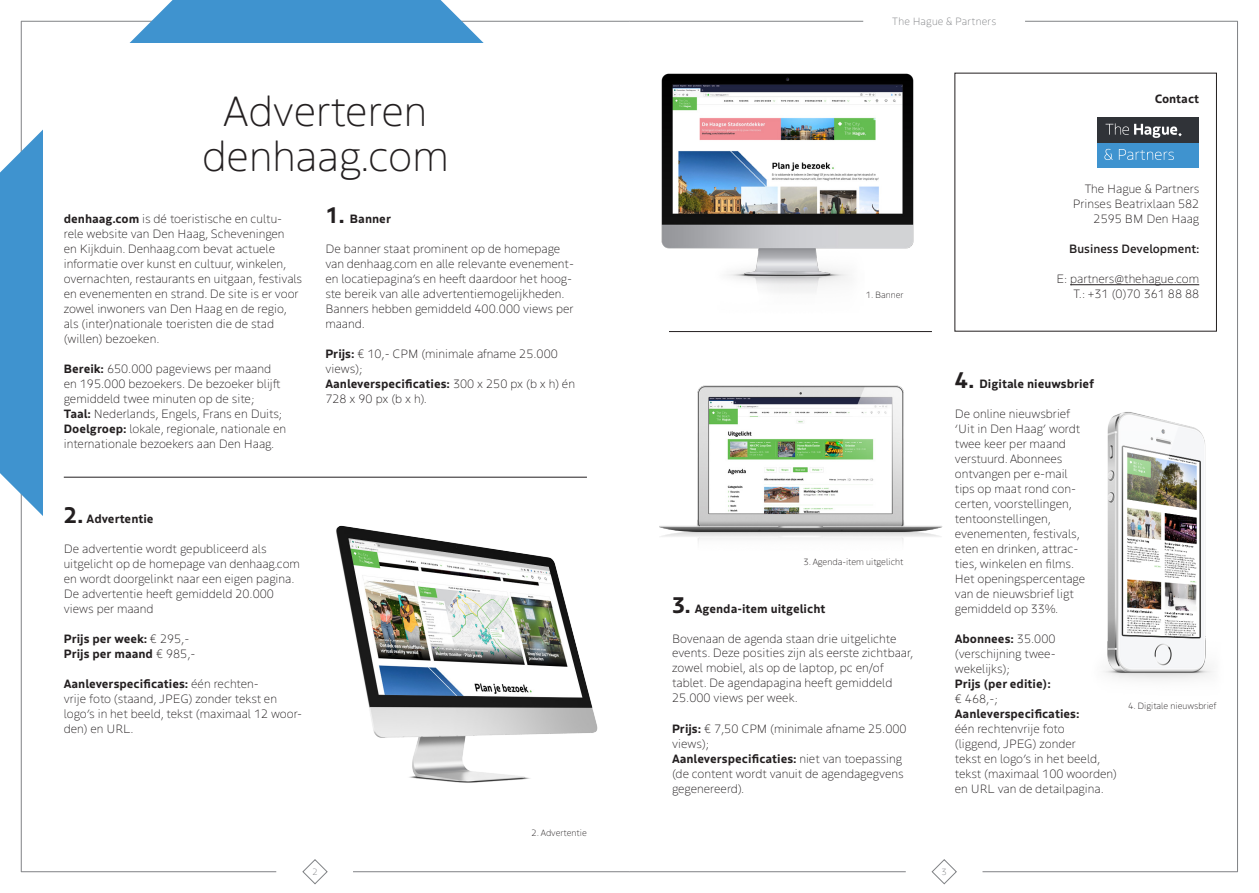
<style>
.page{position:relative;width:1259px;height:893px;background:#fff}
.page>*{position:absolute;margin:0;border:0;box-sizing:border-box;transform-origin:0 0}
.Big_Numbers{font:200 42px "Boreal";color:#231f20}
.t1{font:200 12px/15px "Boreal";color:#231f20}
.t2{font:700 12px/15px "Boreal";color:#231f20}
.t3{font:500 12px "Boreal";color:#231f20}
.Cover_Title_2{font:200 10.5px "Boreal";letter-spacing:.02em;color:#808285}
.t4{font:200 9px "Boreal";color:#231f20}
.Page_Header{font:200 9px "Boreal";color:#808285}
.s1{font-size:22.5px}
.s2{font-weight:700}
.s3{font-weight:200}
</style>
<div class="page">
<hr style="left:21px;top:21px;width:1px;height:851px;background:#808285">
<svg style="left:0;top:0;width:629px;height:780px"></svg>
<div style="left:43px;top:43px;width:586px;height:807px;background:#fff"></div>
<hr style="left:629px;top:21px;width:234px;height:1px;background:#808285">
<hr style="left:1025px;top:21px;width:212px;height:1px;background:#808285">
<hr style="left:1237px;top:21px;width:1px;height:851px;background:#808285">
<hr style="left:629px;top:871px;width:276px;height:1px;background:#808285">
<svg style="left:931px;top:859px;width:25px;height:25px"></svg>
<img style="left:336px;top:525px;width:262px;height:258px">
<img style="left:982px;top:412px;width:256px;height:461px">
<hr style="left:353px;top:871px;width:276px;height:1px;background:#808285">
<hr style="left:21px;top:871px;width:255px;height:1px;background:#808285">
<svg style="left:302px;top:859px;width:25px;height:25px"></svg>
<hr style="left:1070px;top:284px;width:129px;height:1px;background:#231f20">
<div style="left:1097px;top:143px;width:101px;height:25px;background:#3f93cf"></div>
<svg style="left:1104px;top:149px;width:8px;height:11px"></svg>
<svg style="left:1118px;top:149px;width:56px;height:11px"></svg>
<div style="left:1097px;top:118px;width:101px;height:25px;background:#303338"></div>
<svg style="left:1105px;top:123px;width:76px;height:15px"></svg>
<hr style="left:64px;top:477px;width:523px;height:1px;background:#231f20">
<img style="left:661px;top:73px;width:253px;height:219px">
<hr style="left:669px;top:331px;width:263px;height:1px;background:#231f20">
<img style="left:659px;top:385px;width:284px;height:157px">
<p class="Big_Numbers" style="left:224px;top:77px;width:205px">Adverteren</p>
<p class="Big_Numbers" style="left:202px;top:122px;width:248px">denhaag.com</p>
<p class="t2" style="left:325px;top:210px;width:67px"><span class="s1">1.</span> Banner</p>
<p class="t1" style="left:325px;top:240px;width:250px">De banner staat prominent op de homepage van denhaag.com en alle relevante evenement&shy;en locatiepagina’s en heeft daardoor het hoog&shy;ste bereik van alle advertentiemogelijkheden.<br>Banners hebben gemiddeld 400.000 views per maand.</p>
<p class="t1" style="left:325px;top:345px;width:251px"><span class="s2">Prijs:</span> € 10,- CPM (minimale afname 25.000 views);<br><span class="s2">Aanleverspecificaties:</span> 300 x 250 px (b x h) én<br>728 x 90 px (b x h).</p>
<p class="t1" style="left:64px;top:210px;width:240px"><span class="s2">denhaag.com</span> is dé toeristische en cultu&shy;rele website van Den Haag, Scheveningen<br>en Kijkduin. Denhaag.com bevat actuele informatie over kunst en cultuur, winkelen, overnachten, restaurants en uitgaan, festivals en evenementen en strand. De site is er voor zowel inwoners van Den Haag en de regio, als (inter)nationale toeristen die de stad (willen) bezoeken.</p>
<p class="t1" style="left:64px;top:360px;width:224px"><span class="s2">Bereik:</span> 650.000 pageviews per maand en 195.000 bezoekers. De bezoeker blijft gemiddeld twee minuten op de site;<br><span class="s2">Taal:</span> Nederlands, Engels, Frans en Duits; <span class="s2">Doelgroep:</span> lokale, regionale, nationale en internationale bezoekers aan Den Haag.</p>
<p class="t2" style="left:64px;top:510px;width:91px"><span class="s1">2.</span> Advertentie</p>
<p class="t1" style="left:64px;top:540px;width:238px">De advertentie wordt gepubliceerd als uitgelicht op de homepage van denhaag.com en wordt doorgelinkt naar een eigen pagina.<br>De advertentie heeft gemiddeld 20.000 views per maand</p>
<p class="t2" style="left:64px;top:630px;width:133px">Prijs per week: <span class="s3">€ 295,-<br></span>Prijs per maand <span class="s3">€ 985,-</span></p>
<p class="t1" style="left:64px;top:675px;width:240px"><span class="s2">Aanleverspecificaties:</span> één rechten-<br>vrije foto (staand, JPEG) zonder tekst en logo’s in het beeld, tekst (maximaal 12 woor&shy;den) en URL.</p>
<p class="Page_Header" style="left:312px;top:865px;width:7px">2</p>
<p class="t4" style="left:531px;top:826px;width:57px">2. Advertentie</p>
<p class="Cover_Title_2" style="left:892px;top:13px;width:105px">The Hague &amp; Partners</p>
<p class="t4" style="left:866px;top:288px;width:39px">1. Banner</p>
<p class="t2" style="left:1154px;top:90px;width:46px">Contact</p>
<p class="t1" style="left:1073px;top:180px;width:128px;text-align:right">The Hague &amp; Partners<br>Prinses Beatrixlaan 582<br>2595 BM Den Haag</p>
<p class="t3" style="left:1069px;top:239px;width:132px">Business Development:</p>
<p class="t1" style="left:1056px;top:270px;width:144px;text-align:right">E: partners@thehague.com<br>T.: +31 (0)70 361 88 88</p>
<p class="t4" style="left:803px;top:554px;width:102px">3. Agenda-item uitgelicht</p>
<p class="t2" style="left:672px;top:600px;width:155px"><span class="s1">3.</span> Agenda-item uitgelicht</p>
<p class="t1" style="left:672px;top:630px;width:243px">Bovenaan de agenda staan drie uitgelichte events. Deze posities zijn als eerste zichtbaar, zowel mobiel, als op de laptop, pc en/of tablet. De agendapagina heeft gemiddeld 25.000 views per week.</p>
<p class="t1" style="left:672px;top:720px;width:236px"><span class="s2">Prijs:</span> € 7,50 CPM (minimale afname 25.000 views);<br><span class="s2">Aanleverspecificaties:</span> niet van toepassing (de content wordt vanuit de agendagegvens gegenereerd).</p>
<p class="t2" style="left:955px;top:375px;width:141px"><span class="s1">4.</span> Digitale nieuwsbrief</p>
<p class="t1" style="left:955px;top:405px;width:132px">De online nieuwsbrief ‘Uit in Den Haag’ wordt twee keer per maand verstuurd. Abonnees ontvangen per e-mail tips op maat rond con&shy;certen, voorstellingen, tentoonstellingen, evenementen, festivals, eten en drinken, attrac&shy;ties, winkelen en films.<br>Het openingspercentage van de nieuwsbrief ligt gemiddeld op 33%.</p>
<p class="t1" style="left:955px;top:630px;width:164px"><span class="s2">Abonnees:</span> 35.000 (verschijning twee-<br>wekelijks);<br><span class="s2">Prijs (per editie):<br></span>€ 468,-;<br><span class="s2">Aanleverspecificaties:<br></span>één rechtenvrije foto<br>(liggend, JPEG) zonder<br>tekst en logo’s in het beeld, tekst (maximaal 100 woorden) en URL van de detailpagina.</p>
<p class="t4" style="left:1128px;top:698px;width:90px">4. Digitale nieuwsbrief</p>
<p class="Page_Header" style="left:941px;top:865px;width:7px">3</p>
</div>
